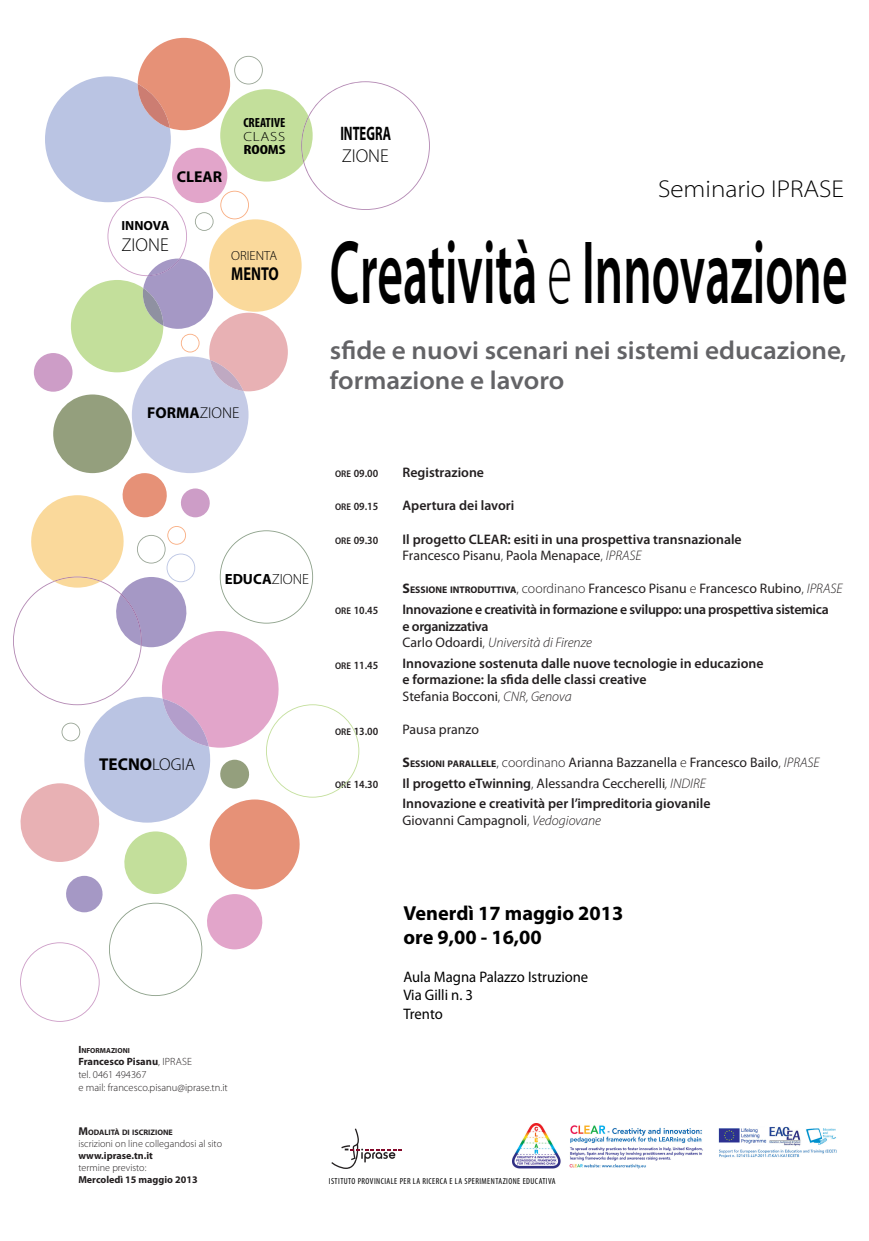
<style>
.page{position:relative;width:869px;height:1241px;background:#fff}
.page>*{position:absolute;margin:0;border:0;box-sizing:border-box;transform-origin:0 0}
.t1{font:600 semi-expanded 90.39px "Myriad Pro";color:#000;scale:.51 1}
.t2{font:600 semi-expanded 25.81px/31px "Myriad Pro";color:#636366}
.t3{font:300 semi-expanded 24.41px "Myriad Pro";color:#000}
.t4{font:700 20.3px/24.3px "Myriad Pro";color:#000}
.t5{font:700 19.51px "Myriad Pro";color:#000;scale:.65 1}
.t6{font:300 18.64px "Myriad Pro";color:#000}
.t7{font:700 18.64px "Myriad Pro";color:#000;scale:.77 1}
.t8{font:700 17.15px "Myriad Pro";color:#000}
.t9{font:700 15.75px "Myriad Pro";color:#000}
.t10{font:15.22px/18.3px "Myriad Pro";color:#000;scale:.96 1}
.t11{font:700 14.79px "Myriad Pro";color:#000}
.t12{font:13.83px "Myriad Pro";color:#231f20}
.t13{font:600 13.83px "Myriad Pro";color:#231f20}
.t14{font:600 13.83px "Myriad Pro";letter-spacing:-.025em;color:#231f20}
.t15{font:italic 300 13.83px "Myriad Pro";color:#231f20}
.t16{font:700 condensed 13.3px/13.4px "Myriad Pro";color:#000;text-align:justify}
.t17{font:300 13.21px "Myriad Pro";color:#000}
.t18{font:700 13.21px "Myriad Pro";color:#000}
.t19{font:600 semi-condensed 11.03px "Myriad Pro";color:#231f20}
.t20{font:300 10.5px "Myriad Pro";color:#231f20}
.t21{font:700 10.5px "Myriad Pro";color:#231f20}
.t22{font:300 10.15px "Myriad Pro";color:#231f20}
.t23{font:700 10.15px "Myriad Pro";color:#231f20}
.t24{font:condensed 8.75px "Myriad Pro";letter-spacing:.05em;color:#000}
.t25{font:700 7.96px "Myriad Pro";color:#231f20}
.t26{font:700 7.35px "Myriad Pro";color:#231f20}
.s1{font-weight:300;font-stretch:normal}
.s2{font-weight:300}
.s3{font-size:9.71px}
.s4{font-weight:300;font-style:italic}
.s5{font-weight:700}
.s6{font-weight:700;font-size:9.71px}
.s7{font-weight:400;font-style:normal}
.s8{font-style:normal}
.s9{font-weight:600}
.s10{font-size:10.5px}
.s11{font-size:11.38px}
</style>
<div class="page">
<img style="left:512px;top:1123px;width:325px;height:46px">
<svg style="left:331px;top:1128px;width:71px;height:40px"></svg>
<svg style="left:13px;top:38px;width:416px;height:983px"></svg>
<p class="t9" style="left:177px;top:167px;width:47px">CLEAR</p>
<p class="t16" style="left:243px;top:116px;width:44px">CREATIVE <span class="s1">CLASS </span>ROOMS</p>
<p class="t18" style="left:121px;top:218px;width:49px">INNOVA</p>
<p class="t6" style="left:121px;top:234px;width:49px">ZIONE</p>
<p class="t17" style="left:231px;top:248px;width:47px">ORIENTA</p>
<p class="t7" style="left:231px;top:263px;width:63px">MENTO</p>
<p class="t9" style="left:147px;top:404px;width:94px">FORMA<span class="s2">ZIONE</span></p>
<p class="t11" style="left:225px;top:570px;width:86px">EDUCA<span class="s2">ZIONE</span></p>
<p class="t8" style="left:99px;top:754px;width:97px">TECNO<span class="s2">LOGIA</span></p>
<p class="t5" style="left:340px;top:123px;width:79px">INTEGRA</p>
<p class="t6" style="left:341px;top:145px;width:49px">ZIONE</p>
<p class="t3" style="left:657px;top:175px;width:187px">Seminario IPRASE</p>
<p class="t1" style="left:330px;top:222px;width:1015px">Creatività <span class="s2">e</span> Innovazione</p>
<p class="t2" style="left:330px;top:334px;width:517px">sfide e nuovi scenari nei sistemi educazione, formazione e lavoro</p>
<p class="t19" style="left:335px;top:467px;width:45px"><span class="s3">ORE</span> 09.00</p>
<p class="t19" style="left:335px;top:500px;width:45px"><span class="s3">ORE</span> 09.15</p>
<p class="t19" style="left:335px;top:533px;width:45px"><span class="s3">ORE</span> 09.30</p>
<p class="t19" style="left:335px;top:604px;width:45px"><span class="s3">ORE</span> 10.45</p>
<p class="t19" style="left:335px;top:658px;width:45px"><span class="s3">ORE</span> 11.45</p>
<p class="t19" style="left:335px;top:725px;width:45px"><span class="s3">ORE</span> 13.00</p>
<p class="t19" style="left:335px;top:778px;width:45px"><span class="s3">ORE</span> 14.30</p>
<p class="t13" style="left:402px;top:465px;width:83px">Registrazione</p>
<p class="t13" style="left:402px;top:498px;width:113px">Apertura dei lavori</p>
<p class="t13" style="left:402px;top:531px;width:340px">Il progetto CLEAR: esiti in una prospettiva transnazionale</p>
<p class="t12" style="left:402px;top:548px;width:240px">Francesco Pisanu<span class="s2">,</span> Paola Menapace<span class="s2">,</span> <span class="s4">IPRASE</span></p>
<p class="t12" style="left:402px;top:581px;width:441px"><span class="s5">S</span><span class="s6">ESSIONE INTRODUTTIVA</span><span class="s2">, coordinano</span> Francesco Pisanu <span class="s2">e</span> Francesco Rubino<span class="s2">,</span> <span class="s4">IPRASE</span></p>
<p class="t14" style="left:402px;top:601px;width:427px">Innovazione e creatività in formazione e sviluppo: una prospettiva sistemica</p>
<p class="t14" style="left:402px;top:618px;width:87px">e organizzativa</p>
<p class="t15" style="left:402px;top:635px;width:191px"><span class="s7">Carlo Odoardi</span><span class="s8">,</span> Università di Firenze</p>
<p class="t13" style="left:402px;top:655px;width:362px">Innovazione sostenuta dalle nuove tecnologie in educazione</p>
<p class="t13" style="left:402px;top:671px;width:245px">e formazione: la sfida delle classi creative</p>
<p class="t12" style="left:402px;top:688px;width:170px">Stefania Bocconi<span class="s2">,</span> <span class="s4">CNR, Genova</span></p>
<p class="t12" style="left:402px;top:721px;width:78px">Pausa pranzo</p>
<p class="t12" style="left:402px;top:755px;width:418px"><span class="s5">S</span><span class="s6">ESSIONI PARALLELE</span><span class="s2">, coordinano</span> Arianna Bazzanella <span class="s2">e</span> Francesco Bailo<span class="s2">,</span> <span class="s4">IPRASE</span></p>
<p class="t12" style="left:402px;top:775px;width:305px"><span class="s9">Il progetto eTwinning</span><span class="s2">,</span> Alessandra Ceccherelli<span class="s4">, INDIRE</span></p>
<p class="t13" style="left:402px;top:795px;width:309px">Innovazione e creatività per l’impreditoria giovanile</p>
<p class="t12" style="left:402px;top:812px;width:200px">Giovanni Campagnoli<span class="s2">,</span> <span class="s4">Vedogiovane</span></p>
<p class="t26" style="left:78px;top:1045px;width:53px"><span class="s10">I</span> NFORMAZIONI</p>
<p class="t21" style="left:78px;top:1055px;width:115px">Francesco Pisanu<span class="s2">, IPRASE</span></p>
<p class="t20" style="left:78px;top:1068px;width:70px">tel. 0461 494367</p>
<p class="t20" style="left:78px;top:1081px;width:151px">e mail: francesco.pisanu@iprase.tn.it</p>
<p class="t25" style="left:78px;top:1127px;width:96px"><span class="s11">M</span>ODALITÀ DI ISCRIZIONE</p>
<p class="t22" style="left:78px;top:1137px;width:145px">iscrizioni on line collegandosi al sito</p>
<p class="t23" style="left:78px;top:1149px;width:76px">www.iprase.tn.it</p>
<p class="t22" style="left:78px;top:1161px;width:70px">termine previsto:</p>
<p class="t23" style="left:78px;top:1173px;width:121px">Mercoledì 15 maggio 2013</p>
<p class="t4" style="left:403px;top:900px;width:221px">Venerdì 17 maggio 2013 ore 9,00 - 16,00</p>
<p class="t10" style="left:403px;top:967px;width:194px">Aula Magna Palazzo Istruzione<br>Via Gilli n. 3<br>Trento</p>
<p class="t24" style="left:329px;top:1175px;width:228px">ISTITUTO PROVINCIALE PER LA RICERCA E LA SPERIMENTAZIONE EDUCATIVA</p>
</div>
